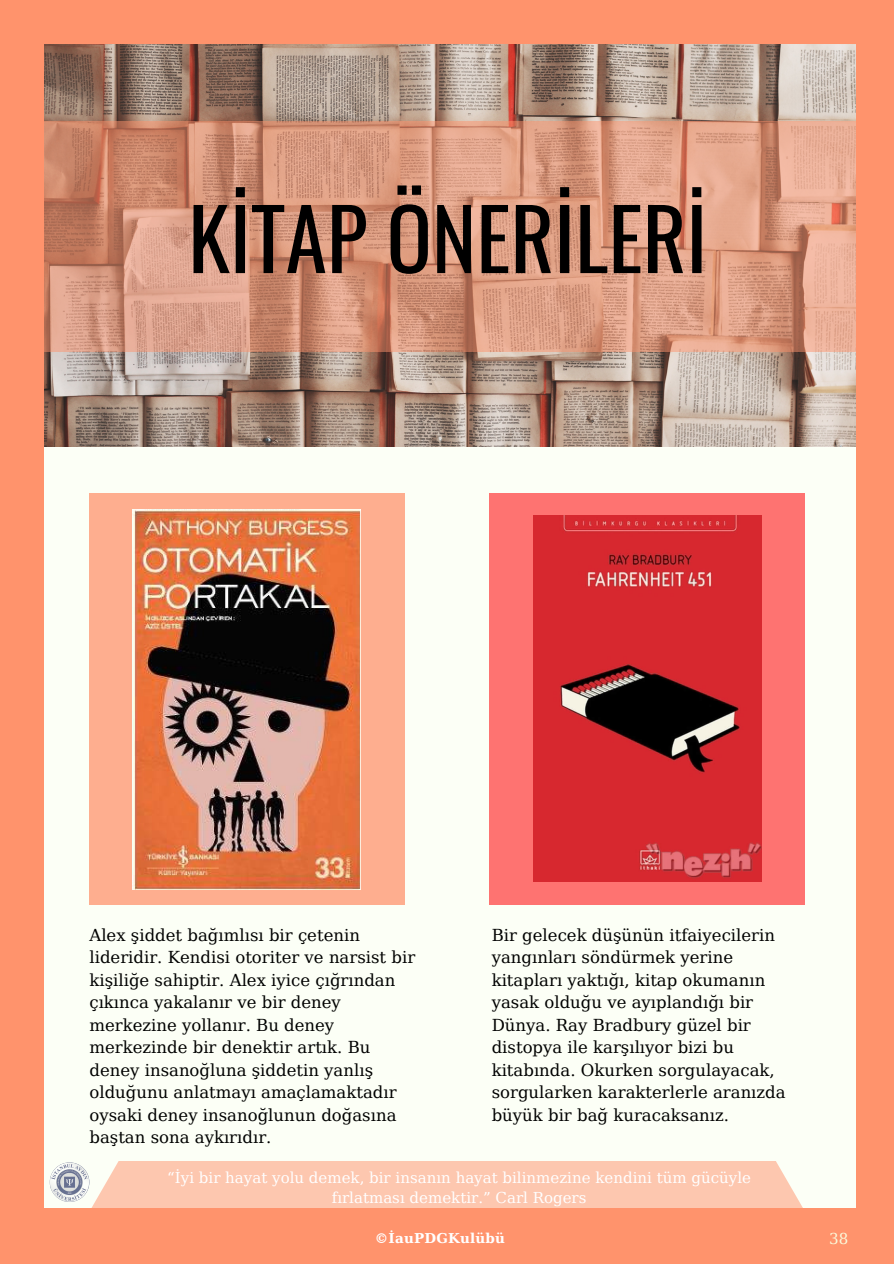
<style>
.page{position:relative;width:894px;height:1264px;background:#fff}
.page>*{position:absolute;margin:0;border:0;box-sizing:border-box;transform-origin:0 0}
.t1{font:84px "Oswald";color:#000}
.t2{font:16.5px/22.5px "DejaVu Serif";color:#000}
.t3{font:15px/20.2px "DejaVu Serif";color:#fff;text-align:center}
.t4{font:15px "DejaVu Serif";color:#fafadb}
.t5{font:700 13.5px "DejaVu Serif";letter-spacing:.015em;color:#fff}
</style>
<div class="page">
<div style="left:0;top:0;width:893px;height:1263px;background:#fcfff6"></div>
<img style="left:44px;top:44px;width:811px;height:403px">
<svg style="left:44px;top:121px;width:811px;height:230px;background:#d7987f"></svg>
<div style="left:0;top:1208px;width:893px;height:55px;background:#ff936c"></div>
<div style="left:89px;top:493px;width:315px;height:411px;background:#feae8f"></div>
<div style="left:489px;top:493px;width:315px;height:411px;background:#fe7371"></div>
<img style="left:133px;top:509px;width:227px;height:380px">
<img style="left:533px;top:515px;width:227px;height:366px">
<div style="left:0;top:656px;width:44px;height:560px;background:#ff936c"></div>
<div style="left:0;top:106px;width:44px;height:560px;background:#ff936c"></div>
<div style="left:855px;top:656px;width:38px;height:560px;background:#ff936c"></div>
<div style="left:855px;top:121px;width:38px;height:559px;background:#ff936c"></div>
<div style="left:0;top:0;width:44px;height:547px;background:#ff936c"></div>
<div style="left:855px;top:0;width:38px;height:531px;background:#ff936c"></div>
<div style="left:334px;top:0;width:559px;height:44px;background:#ff936c"></div>
<div style="left:0;top:0;width:455px;height:44px;background:#ff936c"></div>
<img style="left:50px;top:1162px;width:39px;height:39px;border-radius:50%">
<div style="left:89px;top:1161px;width:714px;height:47px;background:#fdc7af"></div>
<h1 class="t1" style="left:188px;top:173px;width:520px">KİTAP ÖNERİLERİ</h1>
<p class="t2" style="left:89px;top:923px;width:327px">Alex şiddet bağımlısı bir çetenin lideridir. Kendisi otoriter ve narsist bir kişiliğe sahiptir. Alex iyice çığrından çıkınca yakalanır ve bir deney merkezine yollanır. Bu deney merkezinde bir denektir artık. Bu deney insanoğluna şiddetin yanlış olduğunu anlatmayı amaçlamaktadır oysaki deney insanoğlunun doğasına baştan sona aykırıdır.</p>
<p class="t2" style="left:491px;top:923px;width:295px">Bir gelecek düşünün itfaiyecilerin yangınları söndürmek yerine kitapları yaktığı, kitap okumanın yasak olduğu ve ayıplandığı bir<br>Dünya. Ray Bradbury güzel bir distopya ile karşılıyor bizi bu kitabında. Okurken sorgulayacak, sorgularken karakterlerle aranızda büyük bir bağ kuracaksanız.</p>
<p class="t3" style="left:167px;top:1167px;width:585px">“İyi bir hayat yolu demek, bir insanın hayat bilinmezine kendini tüm gücüyle fırlatması demektir.” Carl Rogers</p>
<p class="t5" style="left:375px;top:1230px;width:132px">©İauPDGKulübü</p>
<p class="t4" style="left:828px;top:1229px;width:21px">38</p>
</div>
